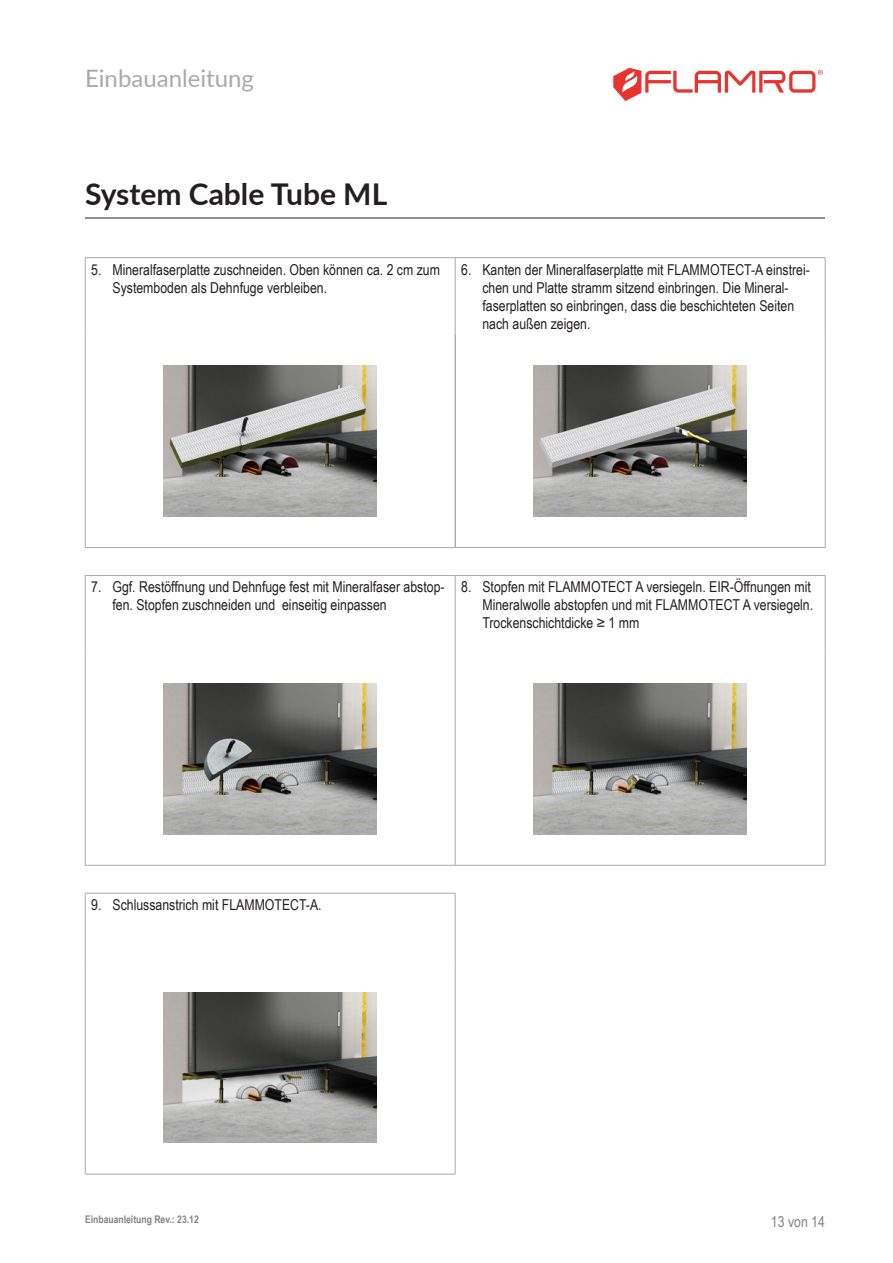
<style>
.page{position:relative;width:893px;height:1263px;background:#fff}
.page>*{position:absolute;margin:0;border:0;box-sizing:border-box;transform-origin:0 0}
.t1{font:700 30px "Lato";color:#231f20}
.t2{font:24px "Lato";color:#a8a9ad}
.t3{font:15px/18px "Arial Narrow";color:#231f20}
.t4{font:15px "Arial Narrow";color:#808285}
.t5{font:700 10.5px "Arial Narrow";color:#808285}
</style>
<div class="page">
<hr style="left:85px;top:218px;width:740px;height:1px;background:#231f20">
<hr style="left:85px;top:335px;width:1px;height:212px;background:#a8a9ad">
<hr style="left:85px;top:547px;width:370px;height:1px;background:#a8a9ad">
<hr style="left:85px;top:257px;width:370px;height:1px;background:#a8a9ad">
<hr style="left:85px;top:258px;width:1px;height:77px;background:#a8a9ad">
<hr style="left:455px;top:257px;width:370px;height:1px;background:#a8a9ad">
<hr style="left:455px;top:258px;width:1px;height:77px;background:#a8a9ad">
<hr style="left:825px;top:258px;width:1px;height:77px;background:#a8a9ad">
<img style="left:164px;top:366px;width:212px;height:150px">
<hr style="left:455px;top:335px;width:1px;height:212px;background:#a8a9ad">
<hr style="left:455px;top:547px;width:370px;height:1px;background:#a8a9ad">
<hr style="left:825px;top:335px;width:1px;height:212px;background:#a8a9ad">
<img style="left:534px;top:366px;width:213px;height:150px">
<hr style="left:85px;top:652px;width:1px;height:213px;background:#a8a9ad">
<hr style="left:455px;top:652px;width:1px;height:213px;background:#a8a9ad">
<hr style="left:825px;top:652px;width:1px;height:213px;background:#a8a9ad">
<hr style="left:85px;top:575px;width:370px;height:1px;background:#a8a9ad">
<hr style="left:85px;top:576px;width:1px;height:76px;background:#a8a9ad">
<hr style="left:455px;top:575px;width:370px;height:1px;background:#a8a9ad">
<hr style="left:455px;top:576px;width:1px;height:76px;background:#a8a9ad">
<hr style="left:825px;top:576px;width:1px;height:76px;background:#a8a9ad">
<hr style="left:85px;top:865px;width:370px;height:1px;background:#a8a9ad">
<hr style="left:455px;top:865px;width:370px;height:1px;background:#a8a9ad">
<img style="left:164px;top:683px;width:212px;height:151px">
<img style="left:534px;top:683px;width:212px;height:151px">
<hr style="left:85px;top:961px;width:1px;height:213px;background:#a8a9ad">
<hr style="left:455px;top:961px;width:1px;height:213px;background:#a8a9ad">
<hr style="left:85px;top:893px;width:370px;height:1px;background:#a8a9ad">
<hr style="left:85px;top:893px;width:1px;height:68px;background:#a8a9ad">
<hr style="left:455px;top:893px;width:1px;height:68px;background:#a8a9ad">
<hr style="left:85px;top:1174px;width:370px;height:1px;background:#a8a9ad">
<img style="left:164px;top:992px;width:212px;height:151px">
<svg style="left:613px;top:68px;width:210px;height:33px"></svg>
<h2 class="t2" style="left:85px;top:61px;width:170px">Einbauanleitung</h2>
<h1 class="t1" style="left:85px;top:172px;width:304px">System Cable Tube ML</h1>
<p class="t3" style="left:112px;top:260px;width:329px;text-indent:-21px">5. Mineralfaserplatte zuschneiden. Oben können ca. 2 cm zum<br>Systemboden als Dehnfuge verbleiben.</p>
<p class="t3" style="left:482px;top:260px;width:329px;text-indent:-21px">6. Kanten der Mineralfaserplatte mit FLAMMOTECT-A einstrei&shy;chen und Platte stramm sitzend einbringen. Die Mineral&shy;faserplatten so einbringen, dass die beschichteten Seiten nach außen zeigen.</p>
<p class="t3" style="left:112px;top:578px;width:334px;text-indent:-21px">7. Ggf. Restöffnung und Dehnfuge fest mit Mineralfaser abstop&shy;fen. Stopfen zuschneiden und einseitig einpassen</p>
<p class="t3" style="left:482px;top:578px;width:332px;text-indent:-21px">8. Stopfen mit FLAMMOTECT A versiegeln. EIR-Öffnungen mit<br>Mineralwolle abstopfen und mit FLAMMOTECT A versiegeln.<br>Trockenschichtdicke ≥ 1 mm</p>
<p class="t3" style="left:91px;top:895px;width:232px">9. Schlussanstrich mit FLAMMOTECT-A.</p>
<p class="t5" style="left:85px;top:1212px;width:115px">Einbauanleitung Rev.: 23.12</p>
<p class="t4" style="left:771px;top:1210px;width:56px">13 von 14</p>
</div>
